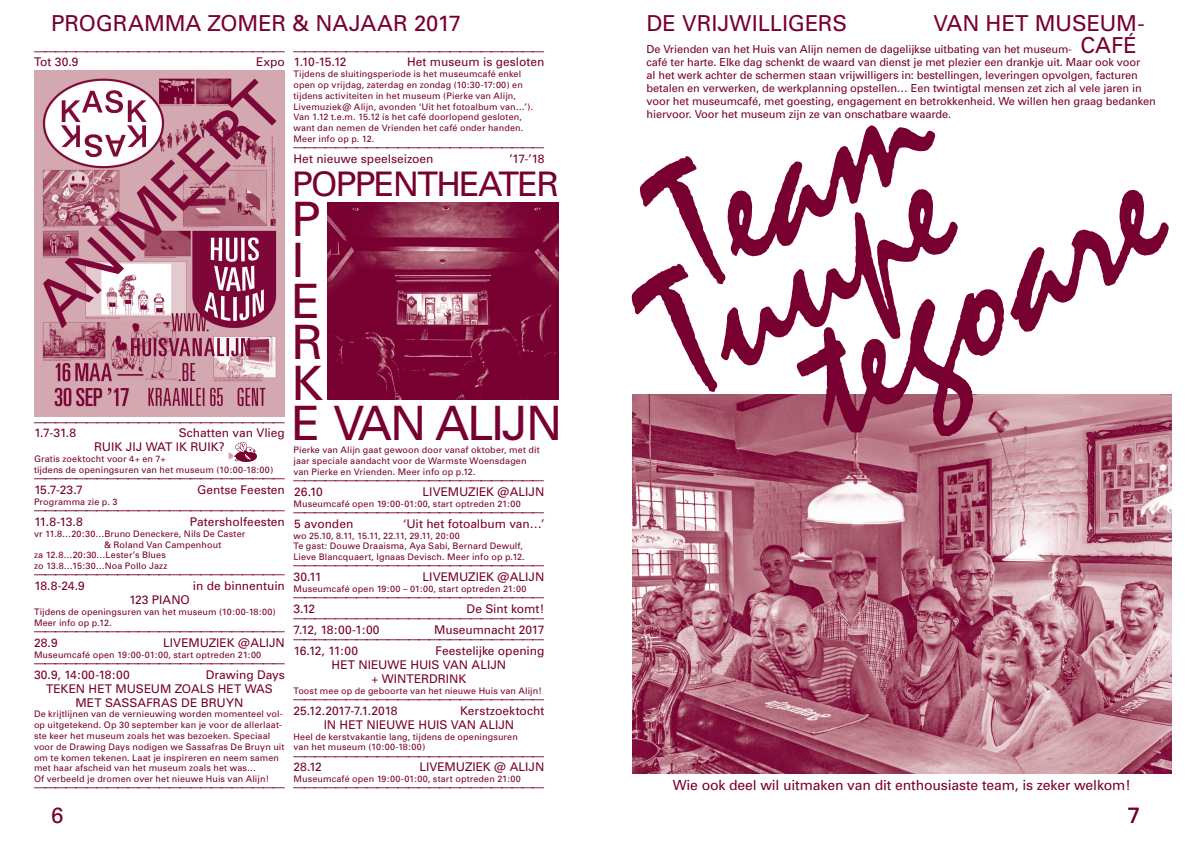
<style>
.page{position:relative;width:1191px;height:842px;background:#fff}
.page>*{position:absolute;margin:0;border:0;box-sizing:border-box;transform-origin:0 0}
.t1{font:184.6px/195.2px "Mistral Std";color:#780031}
.t2{font:47.4px/40.8px "Univers";letter-spacing:-.05em;color:#780031}
.t3{font:33.9px "Univers";letter-spacing:-.05em;color:#780031}
.t4{font:22px "Univers";letter-spacing:-.005em;color:#780031}
.t5{font:14px "Univers";letter-spacing:-.01em;color:#780031}
.t6{font:12px/11.7px "Univers";letter-spacing:-.005em;color:#780031}
.t7{font:12px/11.7px "Univers";letter-spacing:-.03em;color:#780031}
.t8{font:11px/13px "Univers";letter-spacing:-.01em;color:#780031}
.t9{font:9px/10.8px "Univers";letter-spacing:.01em;color:#780031}
.s1{font-size:22px}
</style>
<div class="page">
<img style="left:632px;top:394px;width:539px;height:380px">
<img style="left:34px;top:70px;width:251px;height:346px">
<img style="left:327px;top:202px;width:231px;height:197px">
<img style="left:229px;top:442px;width:27px;height:20px">
<h3 class="t4" style="left:51px;top:10px;width:411px">programma zomer &amp; najaar 2017</h3>
<h3 class="t6" style="left:34px;top:45px;width:252px">————————————————————————<br>Tot 30.9</h3>
<h3 class="t6" style="left:256px;top:56px;width:30px">Expo</h3>
<h3 class="t6" style="left:34px;top:416px;width:252px">————————————————————————<br>1.7-31.8</h3>
<h3 class="t6" style="left:94px;top:426px;width:192px;line-height:14px;text-indent:85px">Schatten van Vlieg<br>Ruik jij wat ik ruik?</h3>
<p class="t9" style="left:34px;top:454px;width:241px">Gratis zoektocht voor 4+ en 7+<br>tijdens de openingsuren van het museum (10:00-18:00)</p>
<h3 class="t6" style="left:34px;top:472px;width:252px">————————————————————————<br>15.7-23.7</h3>
<h3 class="t6" style="left:197px;top:484px;width:89px">G entse Feesten</h3>
<p class="t9" style="left:34px;top:496px;width:85px">Programma zie p. 3</p>
<h3 class="t6" style="left:34px;top:504px;width:252px;line-height:12px">————————————————————————<br>11.8-13.8</h3>
<h3 class="t6" style="left:190px;top:516px;width:97px">Patersholfeesten</h3>
<p class="t9" style="left:34px;top:528px;width:213px">vr 11.8…20:30…Bruno Deneckere, N ils De Caster</p>
<p class="t9" style="left:104px;top:539px;width:119px">&amp; Roland Van Campenhout</p>
<p class="t9" style="left:34px;top:550px;width:133px">za 12.8…20:30…Lester’s Blues</p>
<p class="t9" style="left:34px;top:561px;width:135px">zo 13.8…15:30…Noa Pollo Jazz</p>
<h3 class="t6" style="left:34px;top:568px;width:252px">————————————————————————<br>18.8-24.9</h3>
<h3 class="t6" style="left:193px;top:580px;width:94px">in de binnentuin</h3>
<h3 class="t6" style="left:129px;top:594px;width:32px">123 PIANO</h3>
<p class="t9" style="left:34px;top:606px;width:243px">Tijdens de openingsuren van het museum (10:00-18:00)<br>Meer info op p.12.</p>
<h3 class="t6" style="left:34px;top:625px;width:252px">————————————————————————<br>28.9</h3>
<h3 class="t6" style="left:163px;top:637px;width:8px">LIVEMUZIEK</h3>
<h3 class="t6" style="left:238px;top:637px;width:20px">@ALIJN</h3>
<p class="t9" style="left:34px;top:649px;width:229px">M useumcafé open 19:00-01:00, start optreden 21:00</p>
<h3 class="t6" style="left:34px;top:657px;width:252px">————————————————————————<br>30.9, 14:00-18:00</h3>
<h3 class="t6" style="left:206px;top:668px;width:81px">D rawing Days</h3>
<h3 class="t6" style="left:46px;top:682px;width:228px">Teken h et museum zoals h et was</h3>
<h3 class="t6" style="left:75px;top:696px;width:169px">met Sassafras De Bruyn</h3>
<p class="t9" style="left:34px;top:709px;width:252px">De krijtlijnen van de vernieuwing worden momenteel vol&shy;op uitgetekend. Op 30 september kan je voor de allerlaat&shy;ste keer het museum zoals het was bezoeken. Speciaal voor de Drawing Days nodigen we Sassafras De Bruyn uit om te komen tekenen. Laat je inspireren en neem samen met haar afscheid van het museum zoals het was…<br>Of verbeeld je dromen over het nieuwe Huis van Alijn!</p>
<h3 class="t6" style="left:34px;top:781px;width:252px">————————————————————————</h3>
<h3 class="t4" style="left:51px;top:802px;width:14px">6</h3>
<h3 class="t6" style="left:293px;top:45px;width:252px">————————————————————————<br>1.10-15.12</h3>
<h3 class="t6" style="left:407px;top:56px;width:139px">Het museum is gesloten</h3>
<p class="t9" style="left:293px;top:69px;width:241px">Tijdens de sluitingsperiode is het museumcafé enkel open op vrijdag, zaterdag en zondag (10:30-17:00) en tijdens activiteiten in het museum (Pierke van Alijn, Livemuziek@ Alijn, avonden ‘U it het fotoalbum van…’).<br>Van 1.12 t.e.m. 15.12 is het café doorlopend gesloten, want dan nemen de Vrienden het café onder handen.<br>Meer info op p. 12.</p>
<h3 class="t6" style="left:293px;top:141px;width:252px">————————————————————————<br>Het nieuwe speelseizoen</h3>
<h3 class="t6" style="left:509px;top:153px;width:37px">’17-’18</h3>
<h3 class="t3" style="left:292px;top:164px;width:268px">Poppenth eater</h3>
<h2 class="t2" style="left:291px;top:200px;width:273px">P<br>I<br>e<br>R<br>K<br>E van alijn</h2>
<p class="t9" style="left:293px;top:445px;width:248px">Pierke van Alijn gaat gewoon door vanaf oktober, met dit jaar speciale aandacht voor de Warmste Woensdagen van Pierke en Vrienden. Meer info op p.12.</p>
<h3 class="t6" style="left:293px;top:474px;width:252px">————————————————————————<br>26.10</h3>
<h3 class="t6" style="left:422px;top:486px;width:8px">LIVEMUZIEK</h3>
<h3 class="t6" style="left:497px;top:486px;width:20px">@ALIJN</h3>
<p class="t9" style="left:293px;top:498px;width:229px">M useumcafé open 19:00-01:00, start optreden 21:00</p>
<h3 class="t6" style="left:293px;top:506px;width:252px">————————————————————————<br>5 avonden</h3>
<h3 class="t6" style="left:403px;top:518px;width:143px">‘Uit het fotoalbum van…’</h3>
<p class="t9" style="left:293px;top:530px;width:233px">wo 25.10, 8.11, 15.11, 22.11, 29.11, 20:00<br>Te gast: Douwe Draaisma, Aya Sabi, Bernard Dewulf,<br>Lieve Blancquaert, Ignaas Devisch. Meer info op p.12.</p>
<h3 class="t6" style="left:293px;top:559px;width:252px">————————————————————————<br>30.11</h3>
<h3 class="t6" style="left:422px;top:571px;width:8px">LIVEMUZIEK</h3>
<h3 class="t6" style="left:497px;top:571px;width:20px">@ALIJN</h3>
<p class="t9" style="left:293px;top:583px;width:234px">M useumcafé open 19:00 – 01:00, start optreden 21:00</p>
<h3 class="t6" style="left:293px;top:591px;width:252px">————————————————————————<br>3.12</h3>
<h3 class="t6" style="left:293px;top:604px;width:252px;line-height:9.3px;text-align:right">De Sint komt! ————————————————————————</h3>
<h3 class="t6" style="left:293px;top:624px;width:120px">7.12, 18:00-1:00 M</h3>
<h3 class="t6" style="left:293px;top:625px;width:252px;line-height:9.3px;text-align:right">useumnacht 2017 ————————————————————————</h3>
<h3 class="t6" style="left:293px;top:645px;width:66px">16.12, 11:00</h3>
<h3 class="t6" style="left:435px;top:645px;width:110px">Feestelijke opening</h3>
<h3 class="t6" style="left:332px;top:659px;width:176px">Het nieuwe Huis van Alijn</h3>
<h3 class="t6" style="left:371px;top:673px;width:96px">+ Winterdrink</h3>
<p class="t9" style="left:293px;top:685px;width:250px">Toost mee op de geboorte van het nieuwe Huis van Alijn!</p>
<h3 class="t7" style="left:293px;top:693px;width:252px">————————————————————————<br>25.12.2017-7.1.2018 K</h3>
<h3 class="t6" style="left:324px;top:704px;width:222px;line-height:14px;text-indent:144px">erstzoektocht<br>I n h et nieuwe Huis van Alijn</h3>
<p class="t9" style="left:293px;top:731px;width:226px">Heel de kerstvakantie lang, tijdens de openingsuren van het museum (10:00-18:00)</p>
<h3 class="t6" style="left:293px;top:750px;width:252px">————————————————————————<br>28.12</h3>
<h3 class="t6" style="left:419px;top:761px;width:8px">LIVEMUZIEK</h3>
<h3 class="t6" style="left:494px;top:761px;width:24px">@ ALIJN</h3>
<p class="t9" style="left:293px;top:774px;width:229px">M useumcafé open 19:00-01:00, start optreden 21:00</p>
<h3 class="t6" style="left:293px;top:781px;width:252px">————————————————————————</h3>
<h3 class="t4" style="left:646px;top:10px;width:55px">DE VRIJWILLIGERSVAN</h3>
<h3 class="t4" style="left:985px;top:10px;width:67px">HET MUSEUM</h3>
<h3 class="t4" style="left:1137px;top:10px;width:9px">-</h3>
<p class="t8" style="left:646px;top:43px;width:446px">De Vrienden van het Huis van Alijn nemen de dagelijkse uitbating van het museum- <span class="s1">CAF</span></p>
<h3 class="t4" style="left:1123px;top:32px;width:15px">É</h3>
<p class="t8" style="left:646px;top:56px;width:511px">café ter harte. Elke dag schenkt de waard van dienst je met plezier een drankje uit. Maar ook voor<br>al het werk achter de schermen staan vrijwilligers in: bestellingen, leveringen opvolgen, facturen betalen en verwerken, de werkplanning opstellen… Een twintigtal mensen zet zich al vele jaren in voor het museumcafé, met goesting, engagement en betrokkenheid. We willen hen graag bedanken hiervoor. Voor het museum zijn ze van onschatbare waarde.</p>
<h1 class="t1" style="left:666px;top:141px;width:393px;text-indent:-56px;rotate:-30deg">Team tegoare</h1>
<h1 class="t1" style="left:609px;top:277px;width:328px;rotate:-30deg">Tuupe</h1>
<h3 class="t5" style="left:672px;top:777px;width:460px">Wie ook deel wil uitmaken van dit enthousiaste team, is zeker welkom!</h3>
<h3 class="t4" style="left:1127px;top:802px;width:14px">7</h3>
</div>
